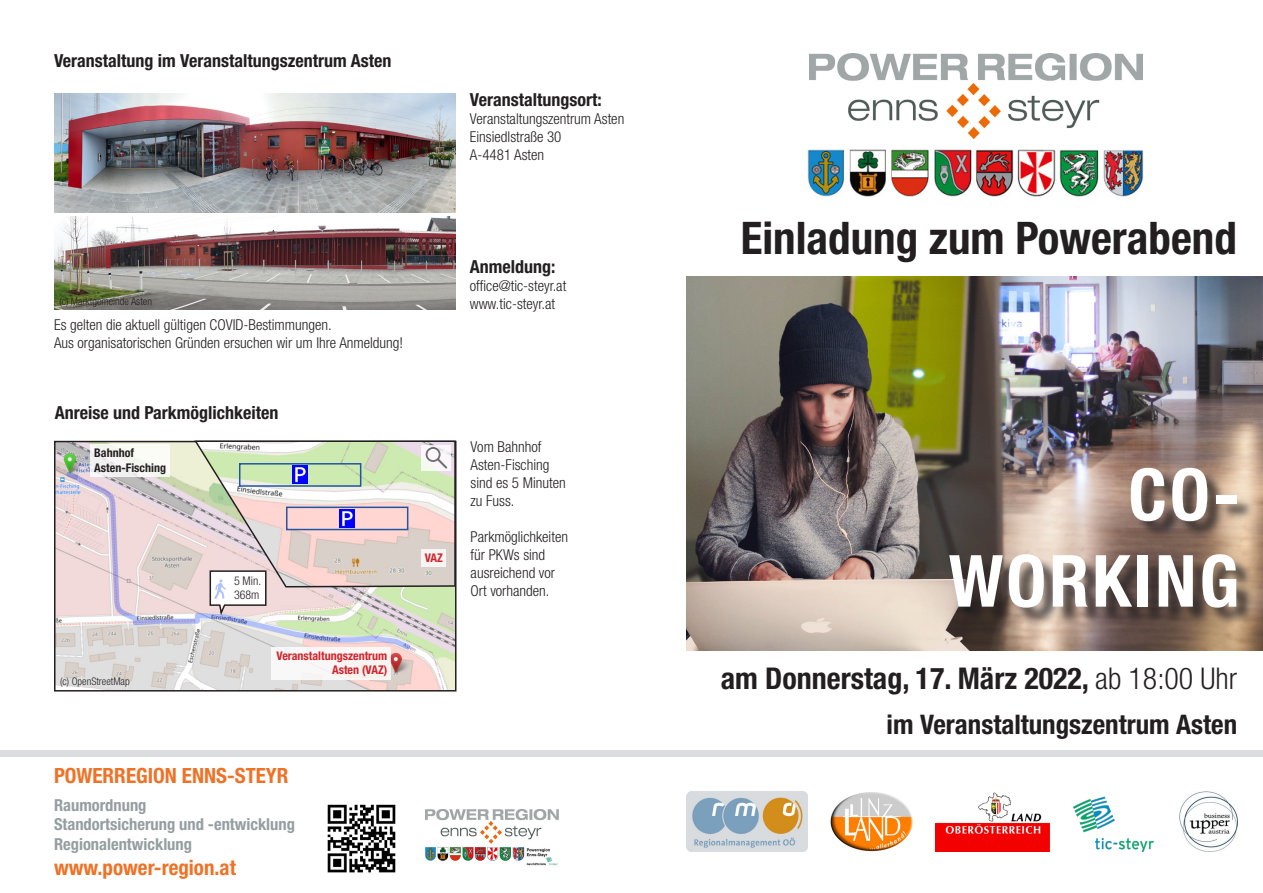
<style>
.page{position:relative;width:1263px;height:893px;background:#fff}
.page>*{position:absolute;margin:0;border:0;box-sizing:border-box;transform-origin:0 0}
.t1{font:700 condensed 72px "Helvetica Neue LT Std";letter-spacing:.04em;color:#fff}
.t2{font:700 condensed 45px "Helvetica Neue LT Std";color:#231f20}
.t3{font:700 condensed 30px "Helvetica Neue LT Std";color:#231f20}
.t4{font:700 condensed 27px "Helvetica Neue LT Std";color:#231f20}
.t5{font:700 condensed 21px "Helvetica Neue LT Std";color:#ef7226}
.t6{font:700 condensed 18px "Helvetica Neue LT Std";color:#231f20}
.t7{font:700 condensed 16.5px "Helvetica Neue LT Std";color:#949ea0}
.t8{font:300 condensed 15px/18px "Helvetica Neue LT Std";color:#231f20}
.t9{font:700 condensed 12px/14.4px "Helvetica Neue LT Std";color:#d1232a;text-align:right}
.t10{font:700 condensed 12px "Helvetica Neue LT Std";color:#231f20}
.t11{font:300 condensed 12px "Helvetica Neue LT Std";color:#231f20}
.t12{font:300 condensed 10.5px "Helvetica Neue LT Std";color:#231f20}
.s1{font-weight:300}
</style>
<div class="page">
<img style="left:57px;top:444px;width:396px;height:244px">
<div style="left:54px;top:441px;width:402px;height:250px;border:2px solid #231f20"></div>
<img style="left:687px;top:276px;width:576px;height:375px">
<div style="left:0;top:750px;width:1263px;height:6px;background:#dcdddf"></div>
<img style="left:54px;top:94px;width:401px;height:118px">
<img style="left:1179px;top:791px;width:58px;height:60px">
<img style="left:807px;top:150px;width:337px;height:47px">
<img style="left:1073px;top:796px;width:80px;height:55px">
<img style="left:809px;top:53px;width:333px;height:85px">
<div style="left:952px;top:470px;width:302px;height:156px;background:#231f20;opacity:.75"></div>
<img style="left:327px;top:804px;width:69px;height:69px">
<img style="left:936px;top:792px;width:113px;height:59px">
<img style="left:686px;top:791px;width:121px;height:60px">
<img style="left:426px;top:809px;width:132px;height:57px">
<img style="left:54px;top:217px;width:401px;height:92px">
<div style="left:271px;top:647px;width:119px;height:32px;background:#f8f6f6"></div>
<div style="left:90px;top:445px;width:79px;height:32px;background:#f7f7f5"></div>
<svg style="left:194px;top:440px;width:262px;height:178px;background:#d7d3c9"></svg>
<img style="left:830px;top:792px;width:83px;height:59px">
<p class="t6" style="left:54px;top:50px;width:339px">Veranstaltung im Veranstaltungszentrum Asten</p>
<p class="t6" style="left:470px;top:89px;width:133px">Veranstaltungsort:</p>
<p class="t8" style="left:470px;top:110px;width:156px">Veranstaltungszentrum Asten</p>
<p class="t8" style="left:470px;top:128px;width:93px">Einsiedlstraße 30</p>
<p class="t8" style="left:470px;top:146px;width:76px">A-4481 Asten</p>
<p class="t12" style="left:60px;top:295px;width:94px">(c) Marktgemeinde Asten</p>
<p class="t8" style="left:54px;top:316px;width:279px">Es gelten die aktuell gültigen COVID-Bestimmungen.</p>
<p class="t8" style="left:54px;top:334px;width:351px">Aus organisatorischen Gründen ersuchen wir um Ihre Anmeldung!</p>
<p class="t6" style="left:55px;top:402px;width:225px">Anreise und Parkmöglichkeiten</p>
<p class="t10" style="left:94px;top:446px;width:41px">Bahnhof</p>
<p class="t10" style="left:94px;top:461px;width:73px">Asten-Fisching</p>
<p class="t12" style="left:60px;top:676px;width:71px">(c) OpenStreetMap</p>
<p class="t11" style="left:234px;top:573px;width:29px">5 Min.</p>
<p class="t11" style="left:234px;top:588px;width:27px">368m</p>
<p class="t9" style="left:276px;top:648px;width:112px">Veranstaltungszentrum<br>Asten (VAZ)</p>
<p class="t9" style="left:425px;top:550px;width:20px">VAZ</p>
<p class="t6" style="left:470px;top:256px;width:87px">Anmeldung:</p>
<p class="t8" style="left:470px;top:277px;width:98px">office@tic-steyr.at</p>
<p class="t8" style="left:470px;top:295px;width:87px">www.tic-steyr.at</p>
<p class="t8" style="left:471px;top:438px;width:97px">Vom Bahnhof<br>Asten-Fisching sind es 5 Minuten zu Fuss.</p>
<p class="t8" style="left:471px;top:528px;width:99px">Parkmöglichkeiten</p>
<p class="t8" style="left:471px;top:546px;width:76px">für PKWs sind</p>
<p class="t8" style="left:471px;top:564px;width:86px">ausreichend vor<br>Ort vorhanden.</p>
<p class="t5" style="left:54px;top:762px;width:236px">POWERREGION ENNS-STEYR</p>
<p class="t7" style="left:54px;top:795px;width:94px">Raumordnung</p>
<p class="t7" style="left:54px;top:814px;width:242px">Standortsicherung und -entwicklung</p>
<p class="t7" style="left:54px;top:834px;width:140px">Regionalentwicklung</p>
<p class="t5" style="left:54px;top:855px;width:183px">www.power-region.at</p>
<p class="t2" style="left:741px;top:211px;width:498px">Einladung zum Powerabend</p>
<p class="t1" style="left:1128px;top:451px;width:113px">CO-</p>
<p class="t1" style="left:949px;top:537px;width:292px">WORKING</p>
<p class="t3" style="left:721px;top:660px;width:518px">am Donnerstag, 17. März 2022, <span class="s1">ab 18:00 Uhr</span></p>
<p class="t4" style="left:886px;top:708px;width:352px">im Veranstaltungszentrum Asten</p>
</div>
